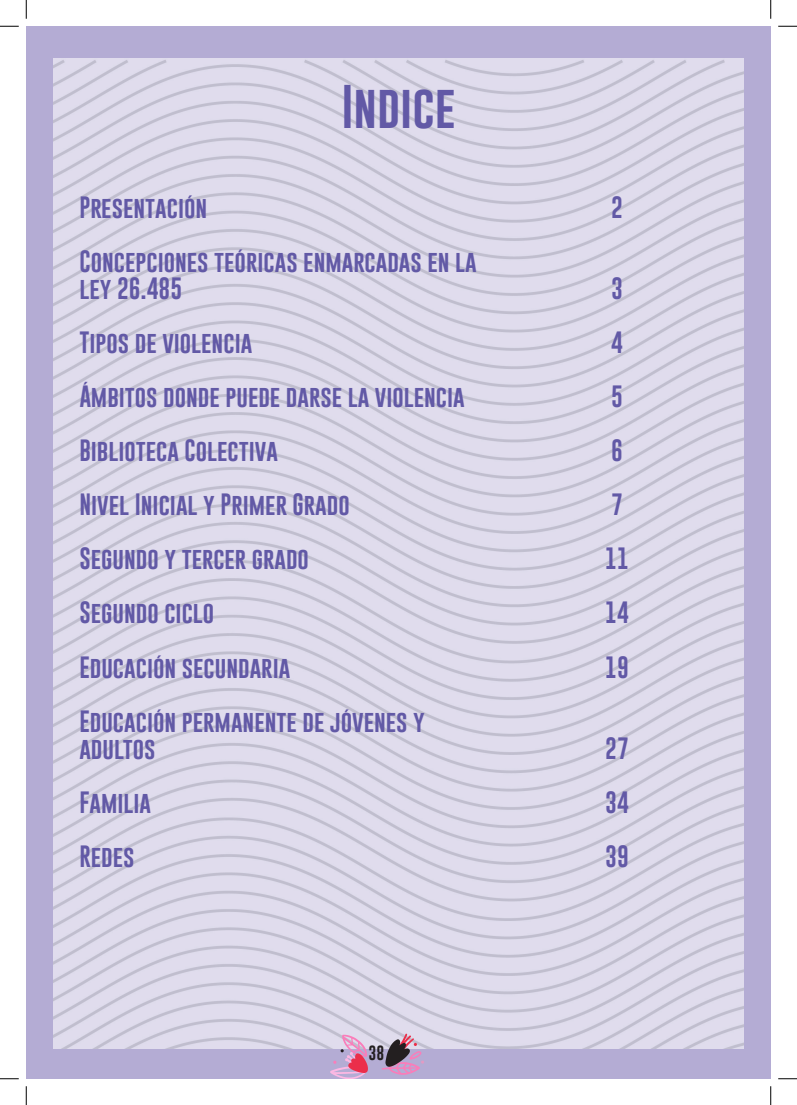
<style>
.page{position:relative;width:797px;height:1105px;background:#fff}
.page>*{position:absolute;margin:0;border:0;box-sizing:border-box;transform-origin:0 0}
.Sugerencias_de_act{font:45px "Gobold";color:#6259a6}
.Sugerencias_de_act-2{font:22.5px/27px "Gobold";color:#6259a6}
.t1{font:15px "Gobold";color:#231f20}
</style>
<div class="page">
<div style="left:26px;top:26px;width:744px;height:1053px;background:#b4acd4"></div>
<img style="left:54px;top:58px;width:689px;height:991px">
<svg style="left:382px;top:1034px;width:42px;height:41px"></svg>
<svg style="left:330px;top:1035px;width:38px;height:44px"></svg>
<svg style="left:0;top:25px;width:19px;height:2px"></svg>
<svg style="left:778px;top:25px;width:19px;height:2px"></svg>
<svg style="left:0;top:1078px;width:19px;height:1px"></svg>
<svg style="left:778px;top:1078px;width:19px;height:1px"></svg>
<svg style="left:25px;top:0;width:2px;height:19px"></svg>
<svg style="left:25px;top:1086px;width:2px;height:19px"></svg>
<svg style="left:770px;top:0;width:1px;height:19px"></svg>
<svg style="left:770px;top:1086px;width:1px;height:19px"></svg>
<p class="Sugerencias_de_act" style="left:341px;top:78px;width:116px">Indice</p>
<p class="Sugerencias_de_act-2" style="left:79px;top:194px;width:129px">Presentación</p>
<p class="Sugerencias_de_act-2" style="left:79px;top:248px;width:399px">Concepciones teóricas enmarcadas en la ley 26.485</p>
<p class="Sugerencias_de_act-2" style="left:79px;top:329px;width:174px">Tipos de violencia</p>
<p class="Sugerencias_de_act-2" style="left:79px;top:383px;width:387px">Ámbitos donde puede darse la violencia</p>
<p class="Sugerencias_de_act-2" style="left:79px;top:437px;width:200px">Biblioteca Colectiva</p>
<p class="Sugerencias_de_act-2" style="left:79px;top:491px;width:272px">Nivel Inicial y Primer Grado</p>
<p class="Sugerencias_de_act-2" style="left:79px;top:545px;width:231px">Segundo y tercer grado</p>
<p class="Sugerencias_de_act-2" style="left:79px;top:599px;width:136px">Segundo ciclo</p>
<p class="Sugerencias_de_act-2" style="left:79px;top:653px;width:212px">Educación secundaria</p>
<p class="Sugerencias_de_act-2" style="left:79px;top:707px;width:347px">Educación permanente de jóvenes y adultos</p>
<p class="Sugerencias_de_act-2" style="left:79px;top:788px;width:73px">Familia</p>
<p class="Sugerencias_de_act-2" style="left:79px;top:842px;width:57px">Redes</p>
<p class="t1" style="left:368px;top:1043px;width:17px">38</p>
<p class="Sugerencias_de_act-2" style="left:611px;top:194px;width:13px">2</p>
<p class="Sugerencias_de_act-2" style="left:611px;top:275px;width:13px">3</p>
<p class="Sugerencias_de_act-2" style="left:611px;top:329px;width:13px">4</p>
<p class="Sugerencias_de_act-2" style="left:611px;top:383px;width:13px">5</p>
<p class="Sugerencias_de_act-2" style="left:611px;top:437px;width:13px">6</p>
<p class="Sugerencias_de_act-2" style="left:611px;top:491px;width:13px">7</p>
<p class="Sugerencias_de_act-2" style="left:605px;top:545px;width:25px">11</p>
<p class="Sugerencias_de_act-2" style="left:605px;top:599px;width:25px">14</p>
<p class="Sugerencias_de_act-2" style="left:605px;top:653px;width:25px">19</p>
<p class="Sugerencias_de_act-2" style="left:605px;top:734px;width:25px">27</p>
<p class="Sugerencias_de_act-2" style="left:605px;top:788px;width:25px">34</p>
<p class="Sugerencias_de_act-2" style="left:605px;top:842px;width:25px">39</p>
</div>
